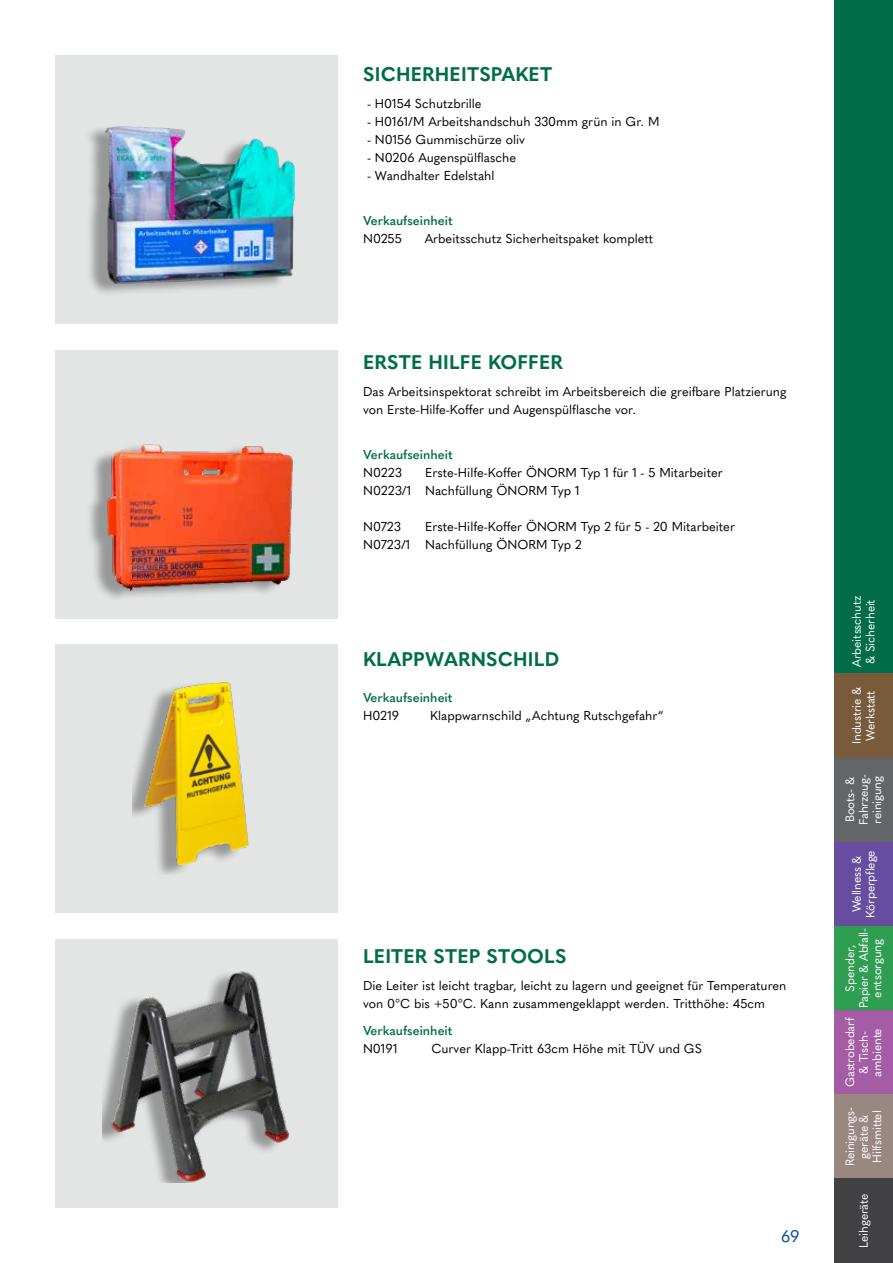
<style>
.page{position:relative;width:893px;height:1263px;background:#fff}
.page>*{position:absolute;margin:0;border:0;box-sizing:border-box;transform-origin:0 0}
.t1{font:700 19.5px "Quasimoda";letter-spacing:.01em;color:#006d48}
.t2{font:16.5px "Quasimoda";color:#004c9c}
.t3{font:12.75px/18px "Quasimoda";color:#000}
.t4{font:600 12.75px/18px "Quasimoda";color:#006d48}
.t5{font:12px/13.5px "Quasimoda";letter-spacing:-.01em;color:#fff;text-align:center}
.s1{font-weight:400;color:#000}
.s2{font-weight:400;font-size:13.5px;color:#fff}
.s3{font-size:12px;color:#fff}
</style>
<div class="page">
<div style="left:55px;top:350px;width:283px;height:269px;background:#e3e4e4"></div>
<div style="left:86px;top:443px;width:200px;height:156px;background:#000;opacity:.34"></div>
<img style="left:105px;top:443px;width:188px;height:151px">
<div style="left:55px;top:55px;width:283px;height:269px;background:#e3e4e4"></div>
<div style="left:55px;top:939px;width:283px;height:269px;background:#e3e4e4"></div>
<div style="left:55px;top:644px;width:282px;height:269px;background:#e3e4e4"></div>
<div style="left:102px;top:970px;width:181px;height:212px;background:#000;opacity:.34"></div>
<img style="left:109px;top:970px;width:181px;height:212px">
<div style="left:132px;top:683px;width:110px;height:192px;background:#000;opacity:.34"></div>
<img style="left:132px;top:683px;width:117px;height:182px">
<div style="left:85px;top:125px;width:204px;height:172px;background:#000;opacity:.34"></div>
<img style="left:105px;top:126px;width:189px;height:157px">
<div style="left:834px;top:0;width:59px;height:594px;background:#006d48"></div>
<div style="left:834px;top:758px;width:59px;height:84px;background:#636667"></div>
<div style="left:834px;top:589px;width:59px;height:85px;background:#006d48"></div>
<div style="left:834px;top:842px;width:59px;height:84px;background:#674da0"></div>
<div style="left:834px;top:674px;width:59px;height:84px;background:#785b3b"></div>
<div style="left:834px;top:926px;width:59px;height:84px;background:#2f9e52"></div>
<div style="left:834px;top:1010px;width:59px;height:84px;background:#a45ca4"></div>
<div style="left:834px;top:1094px;width:59px;height:85px;background:#998781"></div>
<div style="left:834px;top:1179px;width:59px;height:84px;background:#414042"></div>
<h1 class="t1" style="left:363px;top:59px;width:190px">SICHERHEITSPAKET</h1>
<p class="t3" style="left:367px;top:94px;width:116px">- H0154 Schutzbrille</p>
<p class="t3" style="left:367px;top:112px;width:294px">- H0161/M Arbeitshandschuh 330mm grün in Gr. M</p>
<p class="t3" style="left:367px;top:130px;width:159px">- N0156 Gummischürze oliv</p>
<p class="t3" style="left:367px;top:148px;width:151px">- N0206 Augenspülflasche</p>
<p class="t3" style="left:367px;top:166px;width:129px">- Wandhalter Edelstahl</p>
<p class="t4" style="left:363px;top:211px;width:91px">Verkaufseinheit</p>
<p class="t3" style="left:363px;top:229px;width:40px">N0255</p>
<p class="t3" style="left:425px;top:229px;width:230px">Arbeitsschutz Sicherheitspaket komplett</p>
<h1 class="t1" style="left:363px;top:347px;width:201px">ERSTE HILFE KOFFER</h1>
<p class="t3" style="left:363px;top:382px;width:425px">Das Arbeitsinspektorat schreibt im Arbeitsbereich die greifbare Platzierung von Erste-Hilfe-Koffer und Augenspülflasche vor.</p>
<p class="t4" style="left:363px;top:445px;width:91px">Verkaufseinheit</p>
<p class="t3" style="left:363px;top:463px;width:50px">N0223<br>N0223/1</p>
<p class="t3" style="left:363px;top:517px;width:49px">N0723<br>N0723/1</p>
<p class="t3" style="left:425px;top:463px;width:299px">Erste-Hilfe-Koffer ÖNORM Typ 1 für 1 - 5 Mitarbeiter<br>Nachfüllung ÖNORM Typ 1</p>
<p class="t3" style="left:425px;top:517px;width:311px">Erste-Hilfe-Koffer ÖNORM Typ 2 für 5 - 20 Mitarbeiter<br>Nachfüllung ÖNORM Typ 2</p>
<h1 class="t1" style="left:363px;top:644px;width:198px">KLAPPWARNSCHILD</h1>
<p class="t4" style="left:363px;top:688px;width:91px">Verkaufseinheit<br><span class="s1">H0219</span> <span class="s2">i</span></p>
<p class="t3" style="left:430px;top:706px;width:235px">Klappwarnschild „Achtung Rutschgefahr“</p>
<h1 class="t1" style="left:363px;top:941px;width:205px">LEITER STEP STOOLS</h1>
<p class="t3" style="left:363px;top:976px;width:425px">Die Leiter ist leicht tragbar, leicht zu lagern und geeignet für Temperaturen von 0°C bis +50°C. Kann zusammengeklappt werden. Tritthöhe: 45cm</p>
<p class="t4" style="left:363px;top:1021px;width:91px">Verkaufseinheit<br><span class="s1">N0191</span> <span class="s2">i</span></p>
<p class="t3" style="left:429px;top:1039px;width:275px"><span class="s3">i</span>Curver Klapp-Tritt 63cm Höhe mit TÜV und GS</p>
<p class="t2" style="left:781px;top:1224px;width:20px">69</p>
<p class="t5" style="left:849px;top:667px;width:73px;text-align:left;rotate:-90deg">Arbeitsschutz &amp; Sicherheit</p>
<p class="t5" style="left:849px;top:744px;width:59px;text-align:left;rotate:-90deg">Industrie &amp;<br>Werkstatt</p>
<p class="t5" style="left:842px;top:825px;width:52px;text-align:left;rotate:-90deg">Boots- &amp;<br>Fahrzeug&shy;reinigung</p>
<p class="t5" style="left:849px;top:918px;width:69px;rotate:-90deg">Wellness &amp;<br>Körperpflege</p>
<p class="t5" style="left:842px;top:1008px;width:82px;rotate:-90deg">Spender,<br>Papier &amp; Abfall&shy;entsorgung</p>
<p class="t5" style="left:842px;top:1087px;width:71px;rotate:-90deg">Gastrobedarf &amp; Tisch&shy;ambiente</p>
<p class="t5" style="left:842px;top:1166px;width:61px;rotate:-90deg">Reinigungs&shy;geräte &amp;<br>Hilfsmittel</p>
<p class="t5" style="left:856px;top:1248px;width:56px;rotate:-90deg">Leihgeräte</p>
</div>
